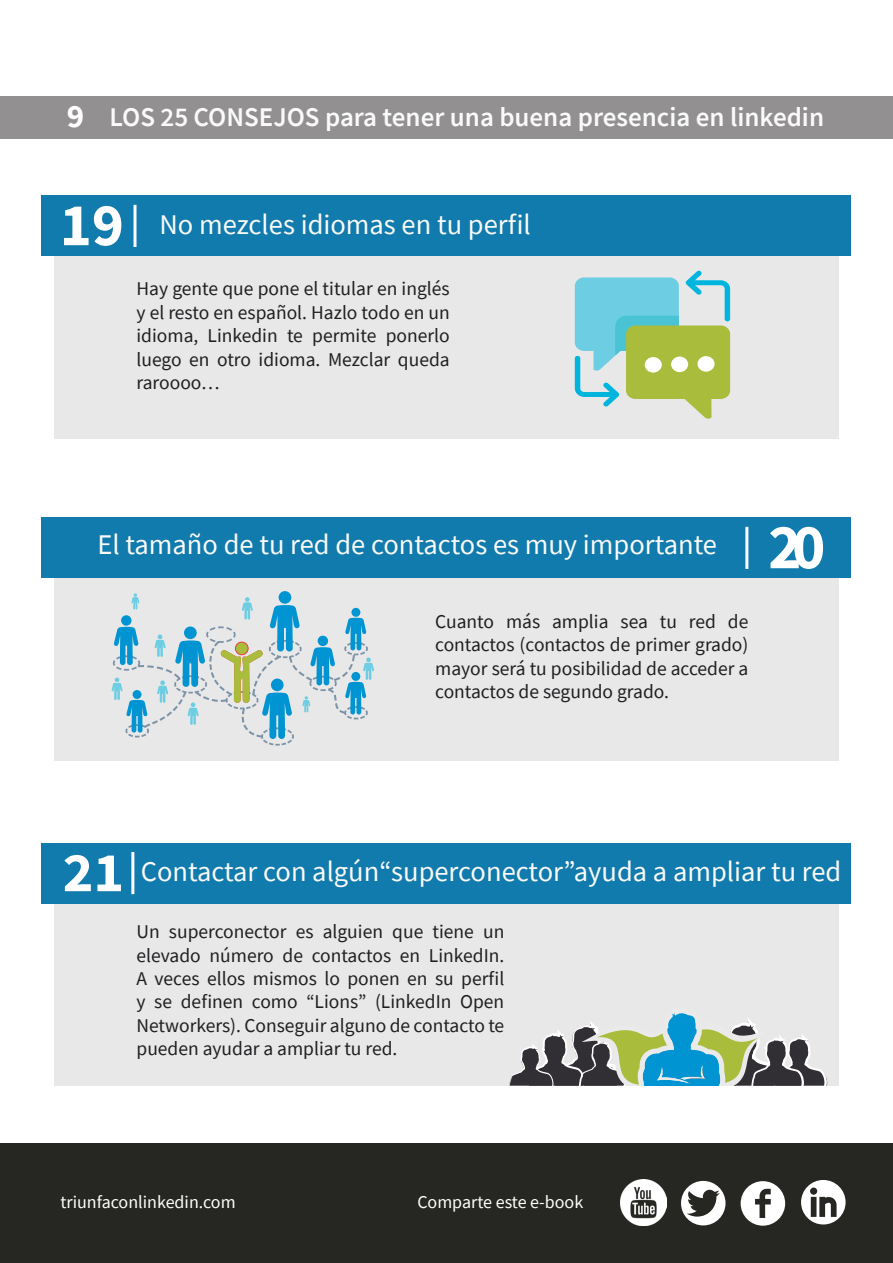
<style>
.page{position:relative;width:893px;height:1263px;background:#fff}
.page>*{position:absolute;margin:0;border:0;box-sizing:border-box;transform-origin:0 0}
.t1{font:700 64.05px "Source Sans Pro";color:#fff}
.t2{font:700 60.75px "Source Sans Pro";color:#fff}
.t3{font:700 56.1px "Source Sans Pro";color:#fff;scale:1.04 1}
.t4{font:700 33px "Source Sans Pro";color:#fff}
.titulo_texto_corrido{font:28.5px "Source Sans Pro";color:#fafaf9}
.titulo_texto_corrido-2{font:600 27px "Source Sans Pro";color:#fafafa}
.titulo_texto_corrido-3{font:19.5px/23.4px "Source Sans Pro";color:#1f1f22;text-align:justify}
.t5{font:18px "Source Sans Pro";color:#fff}
</style>
<div class="page">
<div style="left:0;top:1143px;width:893px;height:119px;background:#262622"></div>
<svg style="left:801px;top:1180px;width:45px;height:44px"></svg>
<svg style="left:681px;top:1181px;width:44px;height:44px"></svg>
<svg style="left:741px;top:1181px;width:44px;height:45px"></svg>
<img style="left:621px;top:1180px;width:46px;height:46px">
<div style="left:0;top:96px;width:893px;height:43px;background:#929090"></div>
<div style="left:54px;top:203px;width:785px;height:236px;background:#e8e8e8"></div>
<div style="left:54px;top:525px;width:785px;height:236px;background:#e8e8e8"></div>
<div style="left:54px;top:850px;width:785px;height:236px;background:#e8e8e8"></div>
<div style="left:41px;top:196px;width:810px;height:60px;background:#127bad"></div>
<div style="left:41px;top:518px;width:810px;height:60px;background:#127bad"></div>
<div style="left:41px;top:843px;width:810px;height:60px;background:#127bad"></div>
<hr style="left:134px;top:205px;width:2px;height:42px;background:#fff">
<hr style="left:745px;top:527px;width:3px;height:42px;background:#fff">
<hr style="left:131px;top:852px;width:3px;height:42px;background:#fff">
<svg style="left:575px;top:271px;width:155px;height:148px"></svg>
<svg style="left:111px;top:591px;width:263px;height:155px"></svg>
<svg style="left:509px;top:1012px;width:319px;height:74px"></svg>
<p class="t4" style="left:67px;top:94px;width:19px">9</p>
<p class="titulo_texto_corrido-2" style="left:109px;top:99px;width:716px">LOS 25 CONSEJOS para tener una buena presencia en linkedin</p>
<h2 class="t2" style="left:60px;top:184px;width:66px">19</h2>
<p class="titulo_texto_corrido" style="left:159px;top:206px;width:373px">No mezcles idiomas en tu perfil</p>
<p class="titulo_texto_corrido-3" style="left:136px;top:277px;width:315px">Hay gente que pone el titular en inglés y el resto en español. Hazlo todo en un idioma, Linkedin te permite ponerlo luego en otro idioma. Mezclar queda raroooo…</p>
<p class="titulo_texto_corrido" style="left:98px;top:527px;width:621px">El tamaño de tu red de contactos es muy importante</p>
<p class="titulo_texto_corrido-3" style="left:435px;top:610px;width:315px">Cuanto más amplia sea tu red de contactos (contactos de primer grado) mayor será tu posibilidad de acceder a contactos de segundo grado.</p>
<h1 class="t1" style="left:768px;top:504px;width:59px">20</h1>
<h3 class="t3" style="left:63px;top:834px;width:60px">21</h3>
<p class="titulo_texto_corrido" style="left:141px;top:853px;width:702px">Contactar con algún“superconector”ayuda a ampliar tu red</p>
<p class="titulo_texto_corrido-3" style="left:136px;top:920px;width:369px">Un superconector es alguien que tiene un elevado número de contactos en LinkedIn.<br>A veces ellos mismos lo ponen en su perfil y se definen como “Lions” (LinkedIn Open Networkers). Conseguir alguno de contacto te pueden ayudar a ampliar tu red.</p>
<p class="t5" style="left:60px;top:1191px;width:177px">triunfaconlinkedin.com</p>
<p class="t5" style="left:417px;top:1191px;width:167px">Comparte este e-book</p>
</div>
